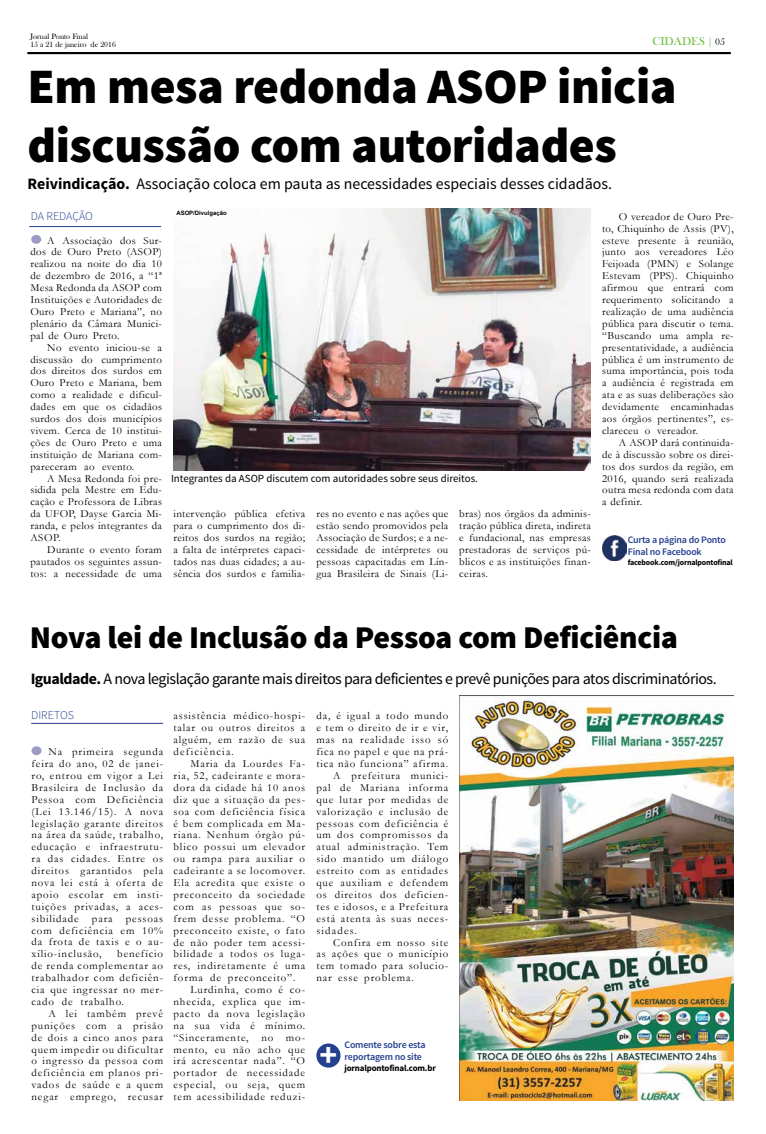
<style>
.page{position:relative;width:766px;height:1134px;background:#fff}
.page>*{position:absolute;margin:0;border:0;box-sizing:border-box;transform-origin:0 0}
.t1{font:900 49.6px/59.5px "Source Sans Pro";letter-spacing:-.01em;color:#000}
.t2{font:700 33.7px "Source Sans Pro";color:#fff}
.t3{font:900 31.7px "Source Sans Pro";letter-spacing:-.01em;color:#000}
.t4{font:15.9px "Source Sans Pro";letter-spacing:-.03em;color:#000}
.t5{font:15.9px "Source Sans Pro";color:#000}
.t6{font:300 11.9px "Source Sans Pro";color:#25408f}
.t7{font:11.9px "Bask Old Face";color:#72bf44}
.t8{font:10.9px/11.9px "Garamond";letter-spacing:.08em;color:#000;text-align:justify}
.t9{font:10.9px "Source Sans Pro";color:#000}
.t10{font:10.9px "Garamond";letter-spacing:.11em;color:#000}
.t11{font:600 9.9px/11.9px "Source Sans Pro";letter-spacing:-.02em;color:#25408f}
.t12{font:700 8.9px "Source Sans Pro";letter-spacing:-.02em;color:#000}
.t13{font:7.9px/7.9px "Bask Old Face";color:#000}
.t14{font:700 7.9px "Source Sans Pro";letter-spacing:-.02em;color:#000}
.t15{font:700 5.9px "Arial";color:#000}
.s1{font-size:9.9px}
.s2{font-size:9.9px;color:#000}
.s3{font-weight:700}
</style>
<div class="page">
<hr style="left:28px;top:52px;width:702px;height:1px;background:#000">
<hr style="left:28px;top:53px;width:702px;height:1px;background:#000">
<img style="left:459px;top:695px;width:273px;height:405px">
<hr style="left:29px;top:226px;width:132px;height:1px;background:#25408f">
<div style="left:31px;top:235px;width:10px;height:9px;background:#9b9bc5;border-radius:50%"></div>
<img style="left:173px;top:209px;width:417px;height:261px">
<div style="left:170px;top:209px;width:56px;height:8px;background:#fff"></div>
<hr style="left:31px;top:723px;width:132px;height:1px;background:#25408f">
<div style="left:31px;top:746px;width:10px;height:9px;background:#9b9bc5;border-radius:50%"></div>
<img style="left:602px;top:536px;width:24px;height:24px">
<div style="left:316px;top:1043px;width:24px;height:24px;background:#25408f;border-radius:50%"></div>
<p class="t13" style="left:30px;top:33px;width:87px">Jornal Ponto Final<br>15 a 21 de janeiro de 2016</p>
<p class="t7" style="left:652px;top:35px;width:74px">CIDADES <span class="s1">|</span> <span class="s2">05</span></p>
<h1 class="t1" style="left:28px;top:59px;width:650px">Em mesa redonda ASOP inicia discussão com autoridades</h1>
<h3 class="t5" style="left:28px;top:174px;width:585px"><span class="s3">Reivindicação.</span> Associação coloca em pauta as necessidades especiais desses cidadãos.</h3>
<p class="t6" style="left:31px;top:209px;width:64px">DA REDAÇÃO</p>
<p class="t8" style="left:30px;top:234px;width:133px;text-indent:17px">A Associação dos Sur&shy;dos de Ouro Preto (ASOP) realizou na noite do dia 10 de dezembro de 2016, a “1ª Mesa Redonda da ASOP com Instituições e Autoridades de Ouro Preto e Mariana”, no plenário da Câmara Munici&shy;pal de Ouro Preto.</p>
<p class="t8" style="left:30px;top:341px;width:133px;text-indent:17px">No evento iniciou-se a discussão do cumprimento dos direitos dos surdos em Ouro Preto e Mariana, bem como a realidade e dificul&shy;dades em que os cidadãos surdos dos dois municípios vivem. Cerca de 10 institui&shy;ções de Ouro Preto e uma instituição de Mariana com&shy;pareceram ao evento.</p>
<p class="t8" style="left:30px;top:472px;width:133px;text-indent:17px">A Mesa Redonda foi pre&shy;sidida pela Mestre em Edu&shy;cação e Professora de Libras da UFOP, Dayse Garcia Mi&shy;randa, e pelos integrantes da ASOP.</p>
<p class="t8" style="left:30px;top:543px;width:133px;text-indent:17px">Durante o evento foram pautados os seguintes assun&shy;tos: a necessidade de uma</p>
<p class="t15" style="left:176px;top:209px;width:52px">ASOP/Divulgação</p>
<p class="t8" style="left:602px;top:210px;width:133px;text-indent:17px">O vereador de Ouro Pre&shy;to, Chiquinho de Assis (PV), esteve presente à reunião, junto aos vereadores Léo Feijoada (PMN) e Solange Estevam (PPS). Chiquinho afirmou que entrará com requerimento solicitando a realização de uma audiência pública para discutir o tema. “Buscando uma ampla re&shy;presentatividade, a audiência pública é um instrumento de suma importância, pois toda a audiência é registrada em ata e as suas deliberações são devidamente encaminhadas aos órgãos pertinentes”, es&shy;clareceu o vereador.</p>
<p class="t8" style="left:602px;top:436px;width:133px;text-indent:17px">A ASOP dará continuida&shy;de à discussão sobre os direi&shy;tos dos surdos da região, em 2016, quando será realizada outra mesa redonda com data a definir.</p>
<p class="t9" style="left:171px;top:471px;width:308px">Integrantes da ASOP discutem com autoridades sobre seus direitos.</p>
<p class="t8" style="left:173px;top:508px;width:133px">intervenção pública efetiva para o cumprimento dos di&shy;reitos dos surdos na região; a falta de intérpretes capaci&shy;tados nas duas cidades; a au&shy;sência dos surdos e familia-</p>
<p class="t8" style="left:316px;top:508px;width:133px">res no evento e nas ações que estão sendo promovidos pela Associação de Surdos; e a ne&shy;cessidade de intérpretes ou pessoas capacitadas em Lín&shy;gua Brasileira de Sinais (Li-</p>
<p class="t8" style="left:459px;top:507px;width:133px">bras) nos órgãos da adminis&shy;tração pública direta, indireta e fundacional, nas empresas prestadoras de serviços pú&shy;blicos e as instituições finan&shy;ceiras.</p>
<p class="t11" style="left:627px;top:534px;width:100px">Curta a página do Ponto<br>Final no Facebook</p>
<p class="t14" style="left:627px;top:557px;width:106px">facebook.com/jornalpontofinal</p>
<h3 class="t3" style="left:30px;top:617px;width:649px">Nova lei de Inclusão da Pessoa com Deficiência</h3>
<h3 class="t4" style="left:31px;top:669px;width:687px"><span class="s3">Igualdade.</span> A nova legislação garante mais direitos para deficientes e prevê punições para atos discriminatórios.</h3>
<p class="t6" style="left:31px;top:708px;width:44px">DIRETOS</p>
<p class="t8" style="left:31px;top:745px;width:133px;text-indent:17px">Na primeira segunda feira do ano, 02 de janei&shy;ro, entrou em vigor a Lei Brasileira de Inclusão da Pessoa com Deficiência (Lei 13.146/15). A nova legislação garante direitos na área da saúde, trabalho, educação e infraestrutu&shy;ra das cidades. Entre os direitos garantidos pela nova lei está à oferta de apoio escolar em insti&shy;tuições privadas, a aces&shy;sibilidade para pessoas com deficiência em 10% da frota de taxis e o au&shy;xílio-inclusão,</p>
<p class="t8" style="left:173px;top:710px;width:133px">assistência médico-hospi&shy;talar ou outros direitos a alguém, em razão de sua deficiência.</p>
<p class="t8" style="left:190px;top:757px;width:116px">Maria da Lourdes Fa-</p>
<p class="t8" style="left:173px;top:769px;width:133px">ria, 52, cadeirante e mora-</p>
<p class="t8" style="left:173px;top:781px;width:133px">dora da cidade há 10 anos</p>
<p class="t8" style="left:173px;top:793px;width:133px">diz que a situação da pes-</p>
<p class="t8" style="left:173px;top:805px;width:133px">soa com deficiência física</p>
<p class="t8" style="left:173px;top:817px;width:133px">é bem complicada em Ma-</p>
<p class="t8" style="left:173px;top:829px;width:133px">riana. Nenhum órgão pú-</p>
<p class="t8" style="left:173px;top:841px;width:133px">blico possui um elevador</p>
<p class="t8" style="left:173px;top:852px;width:133px">ou rampa para auxiliar o</p>
<p class="t8" style="left:173px;top:864px;width:133px">cadeirante a se locomover.</p>
<p class="t8" style="left:173px;top:876px;width:133px">Ela acredita que existe o</p>
<p class="t8" style="left:173px;top:888px;width:133px">preconceito da sociedade</p>
<p class="t8" style="left:173px;top:900px;width:133px">com as pessoas que so-</p>
<p class="t8" style="left:173px;top:912px;width:133px">frem desse problema. “O</p>
<p class="t8" style="left:173px;top:924px;width:133px">preconceito existe, o fato</p>
<p class="t8" style="left:173px;top:936px;width:133px">de não poder tem acessi-</p>
<p class="t8" style="left:173px;top:948px;width:133px">bilidade a todos os luga-</p>
<p class="t8" style="left:173px;top:960px;width:133px">res, indiretamente é uma</p>
<p class="t8" style="left:173px;top:971px;width:123px">forma de preconceito”.</p>
<p class="t8" style="left:190px;top:983px;width:116px">Lurdinha, como é co-</p>
<p class="t8" style="left:173px;top:995px;width:133px">nhecida, explica que im-</p>
<p class="t8" style="left:173px;top:1007px;width:133px">pacto da nova legislação</p>
<p class="t8" style="left:173px;top:1019px;width:133px">na sua vida é mínimo.</p>
<p class="t8" style="left:173px;top:1031px;width:133px">“Sinceramente, no mo-</p>
<p class="t8" style="left:173px;top:1043px;width:133px">mento, eu não acho que</p>
<p class="t8" style="left:173px;top:1055px;width:133px">irá acrescentar nada”. “O</p>
<p class="t8" style="left:173px;top:1067px;width:133px">portador de necessidade</p>
<p class="t8" style="left:173px;top:1079px;width:133px">especial, ou seja, quem</p>
<p class="t8" style="left:173px;top:1090px;width:133px">tem acessibilidade reduzi-</p>
<p class="t8" style="left:316px;top:710px;width:133px">da, é igual a todo mundo</p>
<p class="t8" style="left:316px;top:722px;width:133px">e tem o direito de ir e vir,</p>
<p class="t8" style="left:316px;top:734px;width:133px">mas na realidade isso só</p>
<p class="t8" style="left:316px;top:745px;width:133px">fica no papel e que na prá-</p>
<p class="t8" style="left:316px;top:757px;width:133px">tica não funciona” afirma.</p>
<p class="t8" style="left:333px;top:769px;width:116px">A prefeitura munici-</p>
<p class="t8" style="left:316px;top:781px;width:133px">pal de Mariana informa</p>
<p class="t8" style="left:316px;top:793px;width:133px">que lutar por medidas de</p>
<p class="t8" style="left:316px;top:805px;width:133px">valorização e inclusão de</p>
<p class="t8" style="left:316px;top:817px;width:133px">pessoas com deficiência é</p>
<p class="t8" style="left:316px;top:829px;width:133px">um dos compromissos da</p>
<p class="t8" style="left:316px;top:841px;width:133px">atual administração. Tem</p>
<p class="t8" style="left:316px;top:853px;width:133px">sido mantido um diálogo</p>
<p class="t8" style="left:316px;top:864px;width:133px">estreito com as entidades</p>
<p class="t8" style="left:316px;top:876px;width:133px">que auxiliam e defendem</p>
<p class="t8" style="left:316px;top:888px;width:133px">os direitos dos deficien-</p>
<p class="t8" style="left:316px;top:900px;width:133px">tes e idosos, e a Prefeitura</p>
<p class="t8" style="left:316px;top:912px;width:133px">está atenta às suas neces-</p>
<p class="t10" style="left:316px;top:923px;width:42px">sidades.</p>
<p class="t8" style="left:333px;top:936px;width:116px">Confira em nosso site</p>
<p class="t8" style="left:316px;top:948px;width:133px">as ações que o município</p>
<p class="t8" style="left:316px;top:960px;width:133px">tem tomado para solucio-</p>
<p class="t8" style="left:316px;top:971px;width:99px">nar esse problema.</p>
<p class="t8" style="left:31px;top:948px;width:133px;text-indent:86px">benefício de renda complementar ao trabalhador com deficiên&shy;cia que ingressar no mer&shy;cado de trabalho.</p>
<p class="t8" style="left:31px;top:1007px;width:133px;text-indent:17px">A lei também prevê punições com a prisão de dois a cinco anos para quem impedir ou dificultar o ingresso da pessoa com deficiência em planos pri&shy;vados de saúde e a quem negar emprego, recusar</p>
<h2 class="t2" style="left:319px;top:1033px;width:19px">+</h2>
<p class="t11" style="left:344px;top:1039px;width:83px">Comente sobre esta reportagem no site</p>
<p class="t12" style="left:344px;top:1062px;width:93px">jornalpontofinal.com.br</p>
</div>
